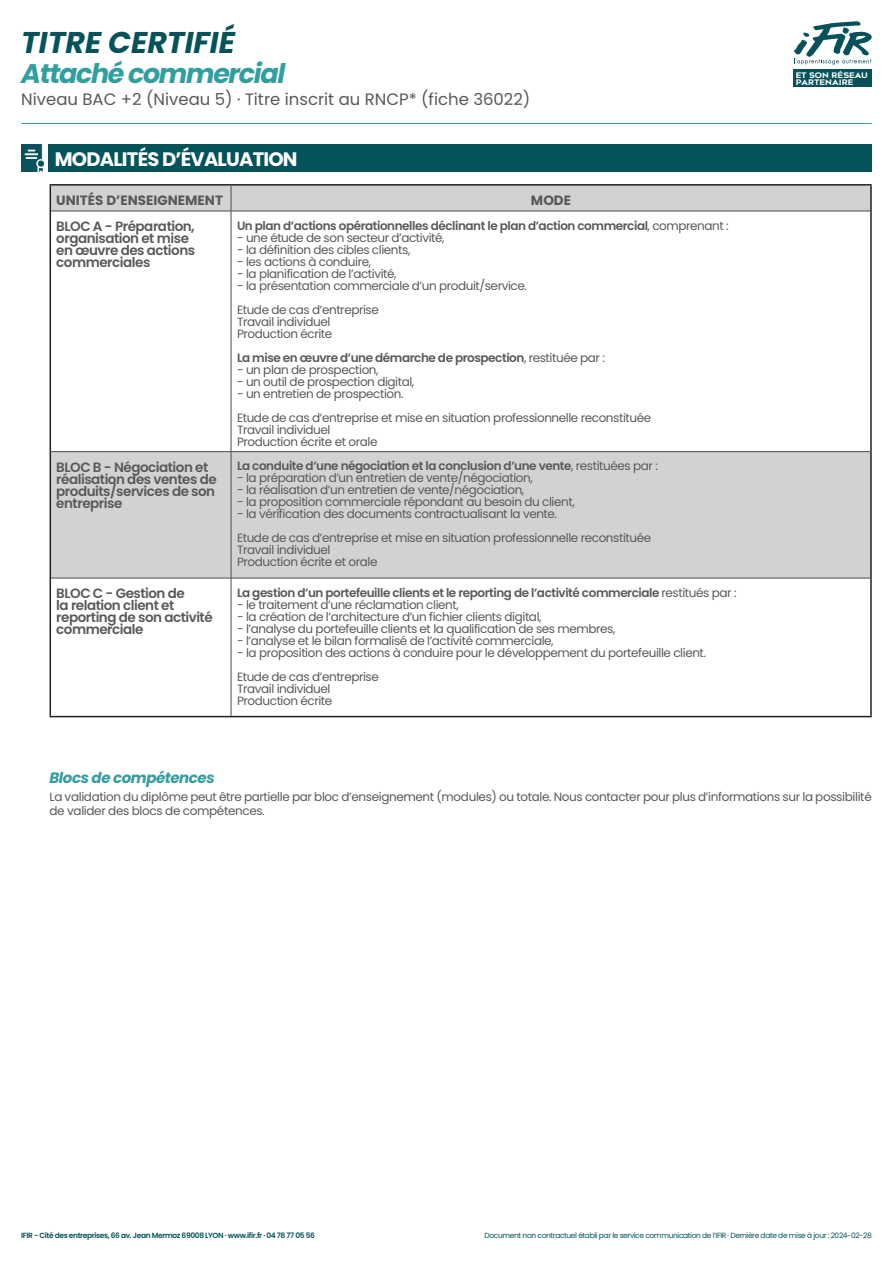
<style>
.page{position:relative;width:893px;height:1263px;background:#fff}
.page>*{position:absolute;margin:0;border:0;box-sizing:border-box;transform-origin:0 0}
.t1{font:italic 700 30px "Poppins";color:#04525a}
.t2{font:italic 700 27px "Poppins";letter-spacing:-.05em;color:#319f9f}
.t3{font:700 19.5px "Poppins";letter-spacing:-.04em;color:#fff}
.t4{font:16.5px "Poppins";color:#595959}
.t5{font:italic 700 15px "Poppins";letter-spacing:-.03em;color:#339d9f}
.t6{font:600 13.5px/12px "Poppins";letter-spacing:-.035em;color:#595959}
.t7{font:700 13.5px "Poppins";color:#595959}
.t8{font:12px/13.5px "Poppins";letter-spacing:-.035em;color:#595959}
.t9{font:600 12px "Poppins";letter-spacing:-.035em;color:#595959}
.t10{font:7.65px/7.1px "Metrosant";color:#fff}
.t11{font:7.5px "Poppins";letter-spacing:-.05em;color:#04525a}
.t12{font:600 7.5px "Poppins";letter-spacing:-.05em;color:#04525a}
.s1{font-weight:400}
</style>
<div class="page">
<hr style="left:21px;top:123px;width:851px;height:1px;background:#319f9f">
<div style="left:793px;top:70px;width:78px;height:17px;background:#06515a"></div>
<svg style="left:793px;top:21px;width:79px;height:44px"></svg>
<div style="left:48px;top:145px;width:824px;height:27px;background:#04525a"></div>
<img style="left:21px;top:145px;width:22px;height:27px">
<svg style="left:51px;top:186px;width:819px;height:392px"></svg>
<hr style="left:50px;top:184px;width:181px;height:2px;background:#231f20">
<svg style="left:50px;top:186px;width:1px;height:25px"></svg>
<hr style="left:231px;top:184px;width:641px;height:2px;background:#231f20">
<hr style="left:870px;top:186px;width:2px;height:25px;background:#231f20">
<hr style="left:50px;top:211px;width:1px;height:241px;background:#231f20">
<hr style="left:870px;top:211px;width:2px;height:241px;background:#231f20">
<hr style="left:50px;top:452px;width:1px;height:126px;background:#231f20">
<hr style="left:870px;top:452px;width:2px;height:126px;background:#231f20">
<hr style="left:50px;top:578px;width:1px;height:138px;background:#231f20">
<hr style="left:870px;top:578px;width:2px;height:138px;background:#231f20">
<hr style="left:50px;top:716px;width:181px;height:1px;background:#231f20">
<hr style="left:231px;top:716px;width:641px;height:1px;background:#231f20">
<svg style="left:231px;top:186px;width:1px;height:25px"></svg>
<hr style="left:51px;top:211px;width:180px;height:1px;background:#4b4c4d">
<hr style="left:231px;top:211px;width:639px;height:1px;background:#4b4c4d">
<hr style="left:231px;top:211px;width:1px;height:240px;background:#4b4c4d">
<hr style="left:51px;top:451px;width:180px;height:1px;background:#4b4c4d">
<hr style="left:231px;top:451px;width:639px;height:1px;background:#4b4c4d">
<hr style="left:231px;top:452px;width:1px;height:126px;background:#4b4c4d">
<hr style="left:51px;top:578px;width:180px;height:1px;background:#4b4c4d">
<hr style="left:231px;top:578px;width:639px;height:1px;background:#4b4c4d">
<hr style="left:231px;top:578px;width:1px;height:138px;background:#4b4c4d">
<h1 class="t1" style="left:21px;top:25px;width:215px">TITRE CERTIFIÉ</h1>
<h2 class="t2" style="left:21px;top:57px;width:266px">Attaché commercial</h2>
<h3 class="t4" style="left:21px;top:89px;width:511px">Niveau BAC +2 (Niveau 5) · Titre inscrit au RNCP* (fiche 36022)</h3>
<p class="t3" style="left:55px;top:147px;width:244px">MODALITÉS D’ÉVALUATION</p>
<p class="t7" style="left:56px;top:192px;width:168px">UNITÉS D’ENSEIGNEMENT</p>
<p class="t7" style="left:531px;top:192px;width:42px">MODE</p>
<p class="t6" style="left:56px;top:221px;width:140px">BLOC A - Préparation, organisation et mise en œuvre des actions commerciales</p>
<p class="t9" style="left:237px;top:218px;width:493px">Un plan d’actions opérationnelles déclinant le plan d’action commercial<span class="s1">, comprenant :</span></p>
<p class="t8" style="left:237px;top:231px;width:209px">- une étude de son secteur d’activité,</p>
<p class="t8" style="left:237px;top:243px;width:175px">- la définition des cibles clients,</p>
<p class="t8" style="left:237px;top:255px;width:136px">- les actions à conduire,</p>
<p class="t8" style="left:237px;top:267px;width:161px">- la planification de l’activité,</p>
<p class="t8" style="left:237px;top:279px;width:291px">- la présentation commerciale d’un produit/service.</p>
<p class="t8" style="left:237px;top:303px;width:143px">Etude de cas d’entreprise</p>
<p class="t8" style="left:237px;top:315px;width:95px">Travail individuel</p>
<p class="t8" style="left:237px;top:327px;width:97px">Production écrite</p>
<p class="t9" style="left:237px;top:350px;width:369px">La mise en œuvre d’une démarche de prospection<span class="s1">, restituée par :</span></p>
<p class="t8" style="left:237px;top:363px;width:143px">- un plan de prospection,</p>
<p class="t8" style="left:237px;top:375px;width:179px">- un outil de prospection digital,</p>
<p class="t8" style="left:237px;top:387px;width:168px">- un entretien de prospection.</p>
<p class="t8" style="left:237px;top:411px;width:416px">Etude de cas d’entreprise et mise en situation professionnelle reconstituée</p>
<p class="t8" style="left:237px;top:423px;width:95px">Travail individuel</p>
<p class="t8" style="left:237px;top:435px;width:142px">Production écrite et orale</p>
<p class="t6" style="left:56px;top:461px;width:162px">BLOC B - Négociation et réalisation des ventes de produits/services de son entreprise</p>
<p class="t9" style="left:237px;top:459px;width:422px">La conduite d’une négociation et la conclusion d’une vente<span class="s1">, restituées par :</span></p>
<p class="t8" style="left:237px;top:471px;width:297px">- la préparation d’un entretien de vente/négociation,</p>
<p class="t8" style="left:237px;top:483px;width:289px">- la réalisation d’un entretien de vente/négociation,</p>
<p class="t8" style="left:237px;top:495px;width:339px">- la proposition commerciale répondant au besoin du client,</p>
<p class="t8" style="left:237px;top:507px;width:322px">- la vérification des documents contractualisant la vente.</p>
<p class="t8" style="left:237px;top:531px;width:416px">Etude de cas d’entreprise et mise en situation professionnelle reconstituée</p>
<p class="t8" style="left:237px;top:543px;width:95px">Travail individuel</p>
<p class="t8" style="left:237px;top:555px;width:142px">Production écrite et orale</p>
<p class="t6" style="left:56px;top:588px;width:158px">BLOC C - Gestion de<br>la relation client et reporting de son activité commerciale</p>
<p class="t9" style="left:237px;top:585px;width:501px">La gestion d’un portefeuille clients et le reporting de l’activité commerciale <span class="s1">restitués par :</span></p>
<p class="t8" style="left:237px;top:598px;width:223px">- le traitement d’une réclamation client,</p>
<p class="t8" style="left:237px;top:610px;width:306px">- la création de l’architecture d’un fichier clients digital,</p>
<p class="t8" style="left:237px;top:622px;width:380px">- l’analyse du portefeuille clients et la qualification de ses membres,</p>
<p class="t8" style="left:237px;top:634px;width:318px">- l’analyse et le bilan formalisé de l’activité commerciale,</p>
<p class="t8" style="left:237px;top:646px;width:471px">- la proposition des actions à conduire pour le développement du portefeuille client.</p>
<p class="t8" style="left:237px;top:670px;width:143px">Etude de cas d’entreprise</p>
<p class="t8" style="left:237px;top:682px;width:95px">Travail individuel</p>
<p class="t8" style="left:237px;top:694px;width:97px">Production écrite</p>
<p class="t10" style="left:796px;top:72px;width:74px">ET SON RÉSEAU<br>PARTENAIRE</p>
<p class="t5" style="left:50px;top:769px;width:167px">Blocs de compétences</p>
<p class="t8" style="left:50px;top:790px;width:824px">La validation du diplôme peut être partielle par bloc d’enseignement (modules) ou totale. Nous contacter pour plus d’informations sur la possibilité de valider des blocs de compétences.</p>
<p class="t12" style="left:21px;top:1231px;width:295px">IFIR - Cité des entreprises, 66 av. Jean Mermoz 69008 LYON · www.ifir.fr · 04 78 77 05 56</p>
<p class="t11" style="left:485px;top:1231px;width:389px">Document non contractuel établi par le service communication de l’IFIR · Dernière date de mise à jour : 2024-02-28</p>
</div>
